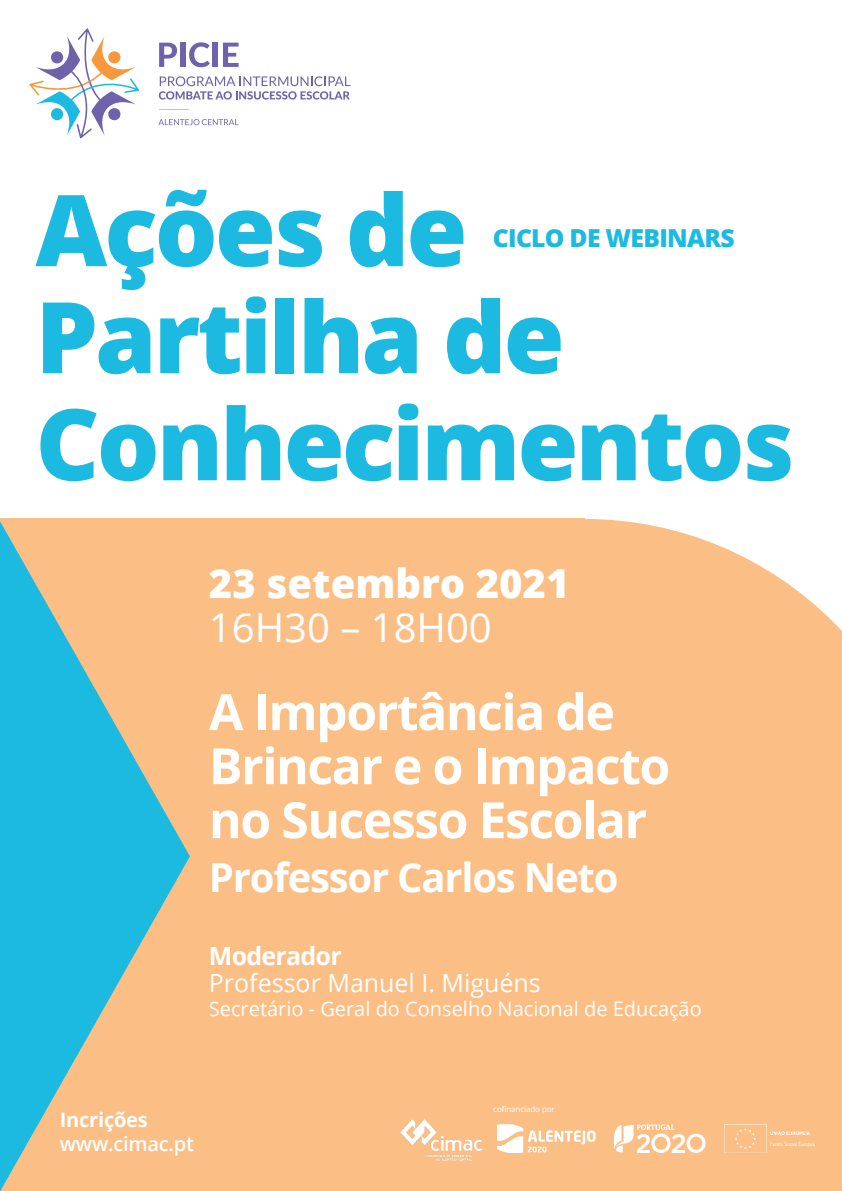
<style>
.page{position:relative;width:842px;height:1191px;background:#fff}
.page>*{position:absolute;margin:0;border:0;box-sizing:border-box;transform-origin:0 0}
.t1{font:800 99px/107px "Open Sans";letter-spacing:-.03em;color:#1cbae0}
.t2{font:700 50px/54px "Open Sans";letter-spacing:-.03em;color:#fff}
.t3{font:700 40px "Open Sans";letter-spacing:-.03em;color:#fff}
.t4{font:800 40px "Open Sans";color:#fff}
.t5{font:40px "Open Sans";color:#fff}
.t6{font:25px "Open Sans";color:#fff}
.t7{font:700 25px "Open Sans";letter-spacing:-.03em;color:#fff}
.t8{font:800 24.7px "Open Sans";letter-spacing:-.03em;color:#1cbae0}
.t9{font:20px "Open Sans";color:#fff}
.t10{font:600 20px "Open Sans";letter-spacing:-.01em;color:#fff}
.t11{font:700 20px "Open Sans";letter-spacing:-.01em;color:#fff}
.t12{font:8px "Open Sans";letter-spacing:-.01em;color:#fff}
</style>
<div class="page">
<div style="left:713px;top:543px;width:129px;height:548px;background:#fbbe85"></div>
<div style="left:0;top:519px;width:713px;height:672px;background:#fbbe85"></div>
<svg style="left:0;top:521px;width:190px;height:670px;background:#8bbbb2"></svg>
<div style="left:667px;top:1091px;width:175px;height:100px;background:#fbbe85"></div>
<hr style="left:159px;top:109px;width:30px;height:1px;background:#f7983d">
<svg style="left:159px;top:76px;width:191px;height:24px"></svg>
<svg style="left:159px;top:43px;width:18px;height:24px"></svg>
<div style="left:180px;top:43px;width:5px;height:24px;background:#7061ab"></div>
<svg style="left:189px;top:42px;width:21px;height:25px"></svg>
<div style="left:213px;top:43px;width:5px;height:24px;background:#7061ab"></div>
<svg style="left:223px;top:43px;width:16px;height:24px"></svg>
<svg style="left:158px;top:119px;width:81px;height:6px"></svg>
<svg style="left:29px;top:28px;width:110px;height:110px"></svg>
<img style="left:400px;top:1119px;width:82px;height:41px">
<img style="left:498px;top:1113px;width:317px;height:39px">
<p class="t1" style="left:35px;top:171px;width:434px">Ações de</p>
<p class="t1" style="left:35px;top:278px;width:760px">Partilha de<br>Conhecimentos</p>
<p class="t8" style="left:493px;top:219px;width:243px">CICLO DE WEBINARS</p>
<p class="t4" style="left:209px;top:553px;width:362px">23 setembro 2021</p>
<p class="t5" style="left:209px;top:600px;width:284px">16H30 – 18H00</p>
<p class="t2" style="left:209px;top:683px;width:463px">A Importância de<br>Brincar e o Impacto no Sucesso Escolar</p>
<p class="t3" style="left:209px;top:849px;width:411px">Professor Carlos Neto</p>
<p class="t7" style="left:209px;top:938px;width:134px">Moderador</p>
<p class="t6" style="left:209px;top:965px;width:333px">Professor Manuel I. Miguéns</p>
<p class="t9" style="left:209px;top:995px;width:494px">Secretário - Geral do Conselho Nacional de Educação</p>
<p class="t11" style="left:60px;top:1105px;width:90px">Incrições</p>
<p class="t10" style="left:60px;top:1130px;width:136px">www.cimac.pt</p>
<p class="t12" style="left:493px;top:1103px;width:63px">cofinanciado por</p>
</div>
